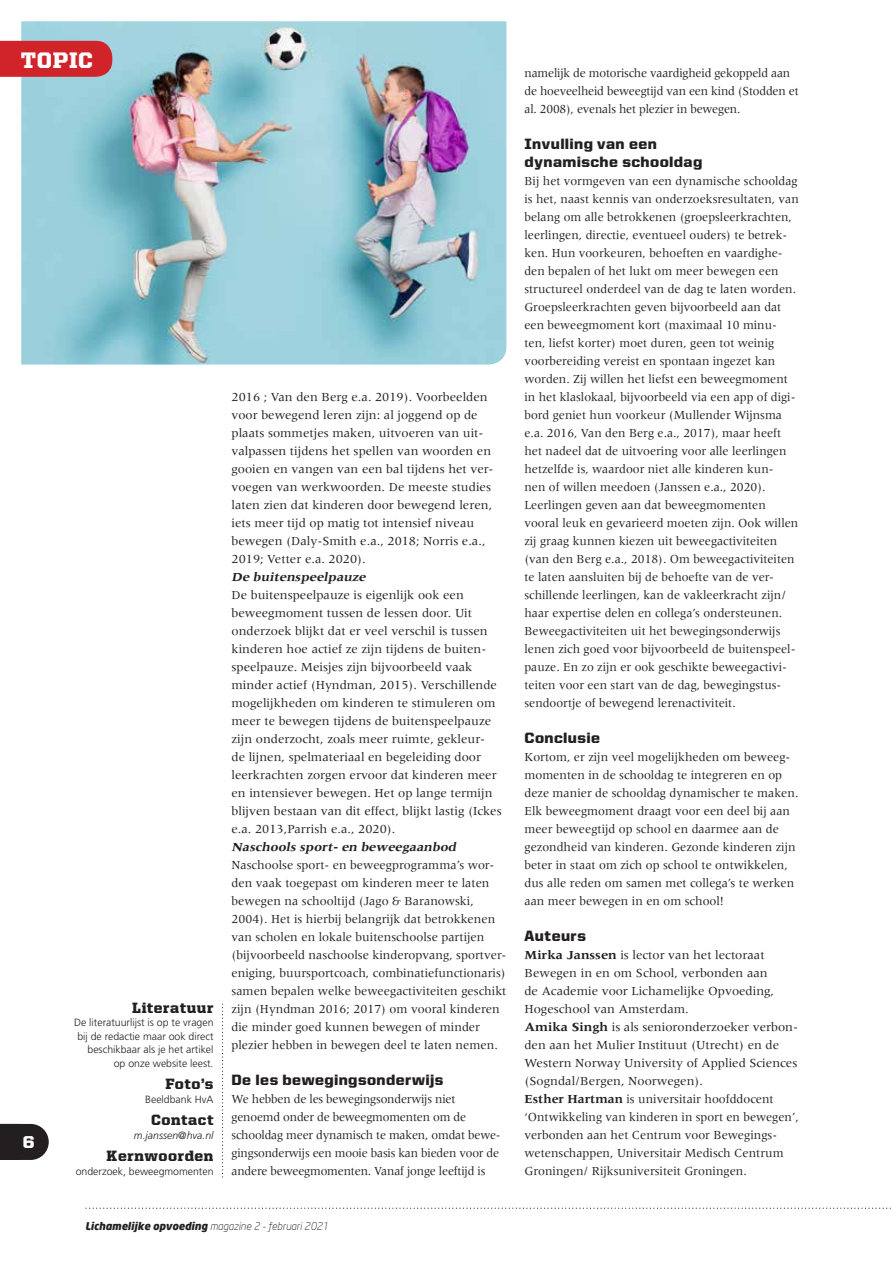
<style>
.page{position:relative;width:893px;height:1263px;background:#fff}
.page>*{position:absolute;margin:0;border:0;box-sizing:border-box;transform-origin:0 0}
.t1{font:900 22.5px "United Serif Reg";letter-spacing:.03em;color:#fff}
.t2{font:900 17.25px "United Sans Reg";color:#fff}
.t3{font:900 15px/18px "United Sans Reg";letter-spacing:.025em;color:#231f20}
.t4{font:900 15px "United Serif Reg";letter-spacing:.04em;color:#231f20}
.t5{font:12.75px/18px "Meridien LT Std";color:#231f20}
.t6{font:12.75px/18px "Meridien LT Std";color:#231f20;scale:.96 1}
.t7{font:12.75px/18px "Meridien LT Std";color:#231f20;scale:.95 1}
.t8{font:italic 700 12.75px "Meridien LT Std";color:#231f20}
.t9{font:300 10.5px/13.5px "Frutiger LT Std";color:#231f20;text-align:right}
.t10{font:italic 300 10.5px "Neo Sans";color:#231f20}
.t11{font:italic 300 10.5px "Frutiger LT Std";color:#231f20}
.s1{font-weight:900}
.s2{font-weight:700}
</style>
<div class="page">
<svg style="left:222px;top:1003px;width:1px;height:175px"></svg>
<img style="left:21px;top:21px;width:485px;height:344px">
<div style="left:0;top:41px;width:112px;height:36px;background:#d1232a"></div>
<svg style="left:0;top:1124px;width:49px;height:36px"></svg>
<svg style="left:85px;top:1207px;width:806px;height:2px"></svg>
<h1 class="t1" style="left:21px;top:48px;width:74px">TOPIC</h1>
<h2 class="t2" style="left:23px;top:1133px;width:13px">6</h2>
<p class="t4" style="left:132px;top:999px;width:83px">Literatuur</p>
<p class="t9" style="left:74px;top:1016px;width:141px">De literatuurlijst is op te vragen bij de redactie maar ook direct beschikbaar als je het artikel op onze website leest.</p>
<p class="t4" style="left:165px;top:1076px;width:50px">Foto’s</p>
<p class="t9" style="left:145px;top:1092px;width:70px">Beeldbank HvA</p>
<p class="t4" style="left:151px;top:1112px;width:64px">Contact</p>
<p class="t11" style="left:134px;top:1129px;width:81px">m.janssen@hva.nl</p>
<p class="t4" style="left:107px;top:1148px;width:108px">Kernwoorden</p>
<p class="t9" style="left:76px;top:1164px;width:139px">onderzoek, beweegmomenten</p>
<p class="t5" style="left:232px;top:387px;width:263px">2016 ; Van den Berg e.a. 2019). Voorbeelden voor bewegend leren zijn: al joggend op de plaats sommetjes maken, uitvoeren van uit&shy;valpassen tijdens het spellen van woorden en gooien en vangen van een bal tijdens het ver&shy;voegen van werkwoorden. De meeste studies laten zien dat kinderen door bewegend leren, iets meer tijd op matig tot intensief niveau bewegen (Daly-Smith e.a., 2018; Norris e.a., 2019; Vetter e.a. 2020).</p>
<p class="t8" style="left:232px;top:569px;width:138px">De buitenspeelpauze</p>
<p class="t5" style="left:232px;top:585px;width:272px">De buitenspeelpauze is eigenlijk ook een beweegmoment tussen de lessen door. Uit onderzoek blijkt dat er veel verschil is tussen kinderen hoe actief ze zijn tijdens de buiten&shy;speelpauze. Meisjes zijn bijvoorbeeld vaak minder actief (Hyndman, 2015). Verschillende mogelijkheden om kinderen te stimuleren om meer te bewegen tijdens de buitenspeelpauze zijn onderzocht, zoals meer ruimte, gekleur&shy;de lijnen, spelmateriaal en begeleiding door leerkrachten zorgen ervoor dat kinderen meer en intensiever bewegen. Het op lange termijn blijven bestaan van dit effect, blijkt lastig (Ickes e.a. 2013,Parrish e.a., 2020).</p>
<p class="t8" style="left:232px;top:839px;width:229px">Naschools sport- en beweegaanbod</p>
<p class="t5" style="left:232px;top:855px;width:276px">Naschoolse sport- en beweegprogramma’s wor&shy;den vaak toegepast om kinderen meer te laten bewegen na schooltijd (Jago &amp; Baranowski, 2004). Het is hierbij belangrijk dat betrokkenen van scholen en lokale buitenschoolse partijen (bijvoorbeeld naschoolse kinderopvang, sportver&shy;eniging, buursportcoach, combinatiefunctionaris) samen bepalen welke beweegactiviteiten geschikt zijn (Hyndman 2016; 2017) om vooral kinderen die minder goed kunnen bewegen of minder plezier hebben in bewegen deel te laten nemen.</p>
<p class="t3" style="left:232px;top:1070px;width:213px">De les bewegingsonderwijs</p>
<p class="t7" style="left:232px;top:1089px;width:285px">We hebben de les bewegingsonderwijs niet genoemd onder de beweegmomenten om de schooldag meer dynamisch te maken, omdat bewe&shy;gingsonderwijs een mooie basis kan bieden voor de andere beweegmomenten. Vanaf jonge leeftijd is</p>
<p class="t10" style="left:85px;top:1220px;width:245px"><span class="s1">Lichamelijke opvoeding</span> magazine 2 - februari 2021</p>
<p class="t7" style="left:524px;top:63px;width:290px">namelijk de motorische vaardigheid gekoppeld aan de hoeveelheid beweegtijd van een kind (Stodden et al. 2008), evenals het plezier in bewegen.</p>
<p class="t3" style="left:524px;top:134px;width:179px">Invulling van een dynamische schooldag</p>
<p class="t6" style="left:524px;top:171px;width:287px">Bij het vormgeven van een dynamische schooldag is het, naast kennis van onderzoeksresultaten, van belang om alle betrokkenen (groepsleerkrachten, leerlingen, directie, eventueel ouders) te betrek&shy;ken. Hun voorkeuren, behoeften en vaardighe&shy;den bepalen of het lukt om meer bewegen een structureel onderdeel van de dag te laten worden.<br>Groepsleerkrachten geven bijvoorbeeld aan dat een beweegmoment kort (maximaal 10 minu&shy;ten, liefst korter) moet duren, geen tot weinig voorbereiding vereist en spontaan ingezet kan worden. Zij willen het liefst een beweegmoment in het klaslokaal, bijvoorbeeld via een app of digi&shy;bord geniet hun voorkeur (Mullender Wijnsma e.a. 2016, Van den Berg e.a., 2017), maar heeft het nadeel dat de uitvoering voor alle leerlingen hetzelfde is, waardoor niet alle kinderen kun-<br>nen of willen meedoen (Janssen e.a., 2020).<br>Leerlingen geven aan dat beweegmomenten vooral leuk en gevarieerd moeten zijn. Ook willen zij graag kunnen kiezen uit beweegactiviteiten (van den Berg e.a., 2018). Om beweegactiviteiten te laten aansluiten bij de behoefte van de ver&shy;schillende leerlingen, kan de vakleerkracht zijn/ haar expertise delen en collega’s ondersteunen.<br>Beweegactiviteiten uit het bewegingsonderwijs lenen zich goed voor bijvoorbeeld de buitenspeel&shy;pauze. En zo zijn er ook geschikte beweegactivi&shy;teiten voor een start van de dag, bewegingstus&shy;sendoortje of bewegend lerenactiviteit.</p>
<p class="t3" style="left:524px;top:728px;width:77px">Conclusie</p>
<p class="t5" style="left:524px;top:747px;width:275px">Kortom, er zijn veel mogelijkheden om beweeg&shy;momenten in de schooldag te integreren en op deze manier de schooldag dynamischer te maken.<br>Elk beweegmoment draagt voor een deel bij aan meer beweegtijd op school en daarmee aan de gezondheid van kinderen. Gezonde kinderen zijn beter in staat om zich op school te ontwikkelen, dus alle reden om samen met collega’s te werken aan meer bewegen in en om school!</p>
<p class="t3" style="left:524px;top:926px;width:63px">Auteurs</p>
<p class="t5" style="left:524px;top:945px;width:276px"><span class="s2">Mirka Janssen</span> is lector van het lectoraat Bewegen in en om School, verbonden aan<br>de Academie voor Lichamelijke Opvoeding, Hogeschool van Amsterdam.<br><span class="s2">Amika Singh</span> is als senioronderzoeker verbon&shy;den aan het Mulier Instituut (Utrecht) en de Western Norway University of Applied Sciences (Sogndal/Bergen, Noorwegen).<br><span class="s2">Esther Hartman</span> is universitair hoofddocent ‘Ontwikkeling van kinderen in sport en bewegen’, verbonden aan het Centrum voor Bewegings&shy;wetenschappen, Universitair Medisch Centrum Groningen/ Rijksuniversiteit Groningen.</p>
</div>
